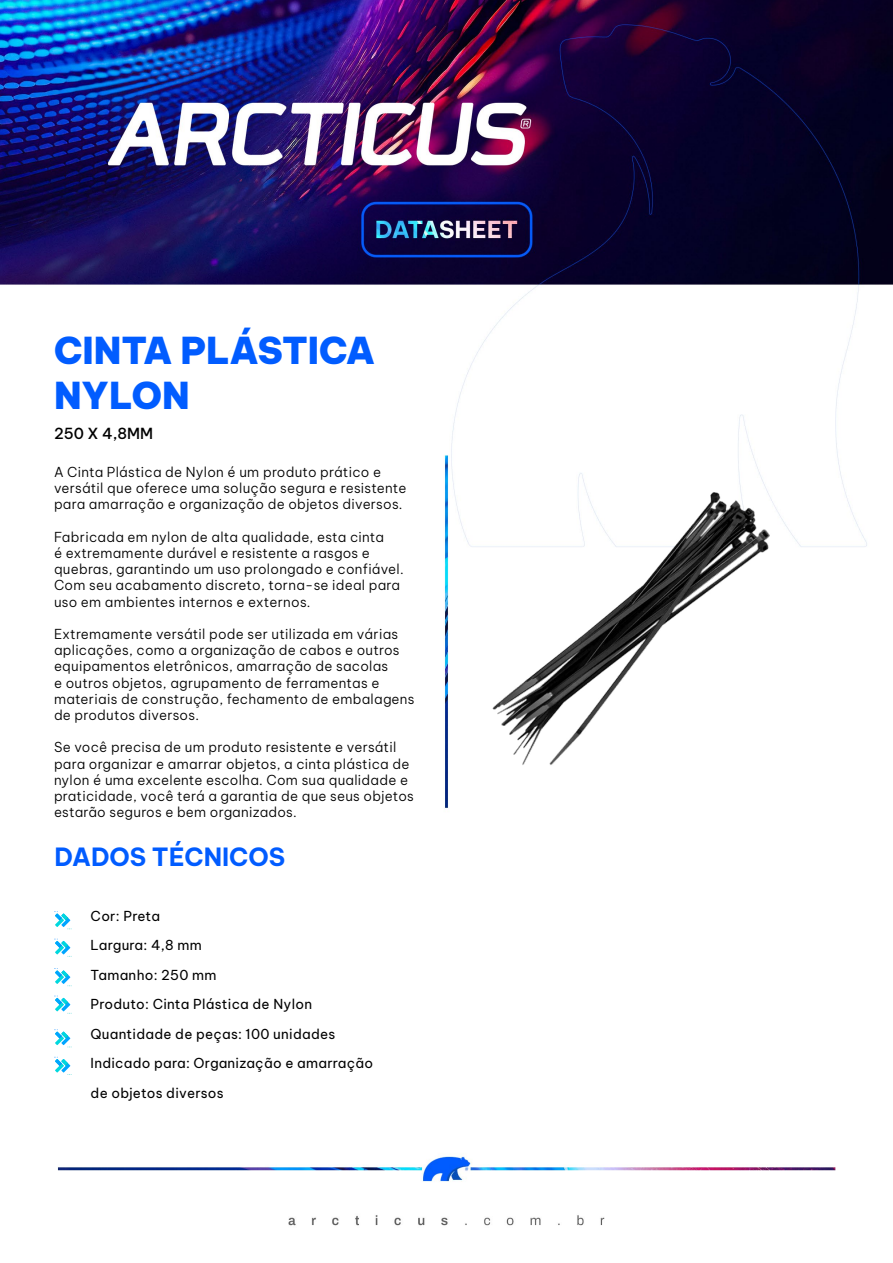
<style>
.page{position:relative;width:893px;height:1263px;background:#fff}
.page>*{position:absolute;margin:0;border:0;box-sizing:border-box;transform-origin:0 0}
.t1{font:900 36.45px/45.5px "Be Vietnam Pro";color:#015cff}
.t2{font:700 24.6px "Be Vietnam Pro";color:#015cff}
.t3{font:500 15px "Be Vietnam Pro";color:#000}
.t4{font:300 13.5px/16.2px "Be Vietnam Pro";letter-spacing:.02em;color:#000}
.t5{font:13.5px/29.5px "Be Vietnam Pro";letter-spacing:.02em;color:#000}
</style>
<div class="page">
<img style="left:0;top:0;width:893px;height:1226px">
<svg style="left:54px;top:911px;width:18px;height:18px"></svg>
<svg style="left:54px;top:1029px;width:18px;height:18px"></svg>
<svg style="left:54px;top:968px;width:18px;height:18px"></svg>
<svg style="left:54px;top:939px;width:18px;height:18px"></svg>
<svg style="left:54px;top:1057px;width:18px;height:18px"></svg>
<svg style="left:54px;top:995px;width:18px;height:19px"></svg>
<img style="left:490px;top:489px;width:304px;height:285px">
<h1 class="t1" style="left:54px;top:323px;width:323px">CINTA PLÁSTICA<br>NYLON</h1>
<p class="t3" style="left:54px;top:421px;width:101px">250 X 4,8MM</p>
<p class="t4" style="left:54px;top:463px;width:354px">A Cinta Plástica de Nylon é um produto prático e versátil que oferece uma solução segura e resistente para amarração e organização de objetos diversos.</p>
<p class="t4" style="left:54px;top:527px;width:351px">Fabricada em nylon de alta qualidade, esta cinta<br>é extremamente durável e resistente a rasgos e quebras, garantindo um uso prolongado e confiável.<br>Com seu acabamento discreto, torna-se ideal para uso em ambientes internos e externos.</p>
<p class="t4" style="left:54px;top:625px;width:362px">Extremamente versátil pode ser utilizada em várias aplicações, como a organização de cabos e outros equipamentos eletrônicos, amarração de sacolas<br>e outros objetos, agrupamento de ferramentas e materiais de construção, fechamento de embalagens de produtos diversos.</p>
<p class="t4" style="left:54px;top:738px;width:361px">Se você precisa de um produto resistente e versátil para organizar e amarrar objetos, a cinta plástica de nylon é uma excelente escolha. Com sua qualidade e praticidade, você terá a garantia de que seus objetos estarão seguros e bem organizados.</p>
<h2 class="t2" style="left:55px;top:836px;width:232px">DADOS TÉCNICOS</h2>
<p class="t5" style="left:91px;top:899px;width:284px">Cor: Preta<br>Largura: 4,8 mm<br>Tamanho: 250 mm<br>Produto: Cinta Plástica de Nylon<br>Quantidade de peças: 100 unidades<br>Indicado para: Organização e amarração de objetos diversos</p>
</div>
